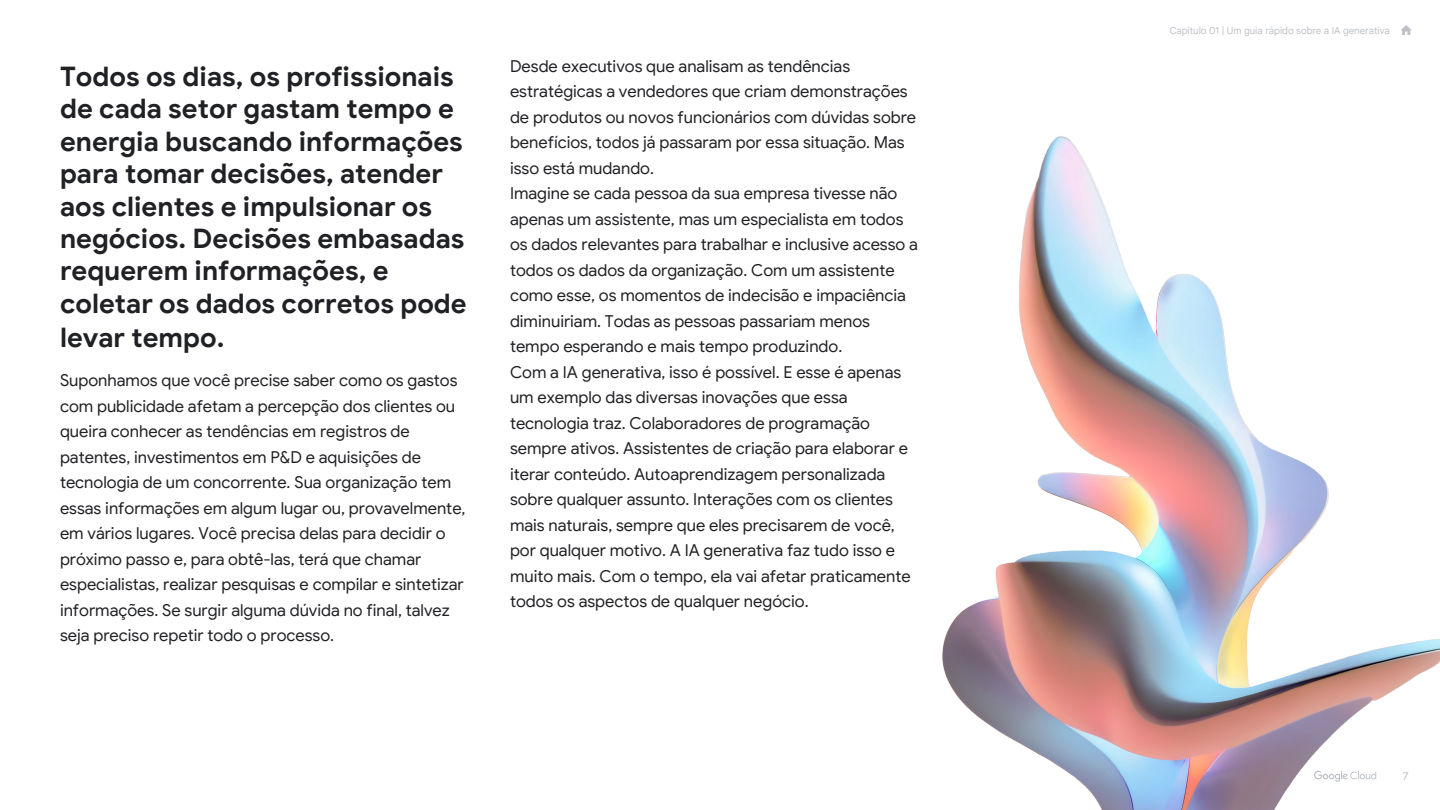
<style>
.page{position:relative;width:1440px;height:810px;background:#fff}
.page>*{position:absolute;margin:0;border:0;box-sizing:border-box;transform-origin:0 0}
.BODY_Body{font:700 27px/32.5px "Google Sans";color:#202124}
.BODY_Body-2{font:16.5px/25.5px "Google Sans";color:#202124}
.t1{font:11.25px "Google Sans";color:#bdc1c6}
.BODY_Body-3{font:9.75px "Google Sans Text";letter-spacing:-.005em;color:#bdc1c6}
</style>
<div class="page">
<img style="left:942px;top:136px;width:498px;height:674px">
<svg style="left:1401px;top:25px;width:11px;height:10px"></svg>
<svg style="left:1314px;top:771px;width:62px;height:11px"></svg>
<p class="BODY_Body" style="left:60px;top:62px;width:408px">Todos os dias, os profissionais de cada setor gastam tempo e energia buscando informações para tomar decisões, atender aos clientes e impulsionar os negócios. Decisões embasadas requerem informações, e coletar os dados corretos pode levar tempo.</p>
<p class="BODY_Body-2" style="left:60px;top:368px;width:407px">Suponhamos que você precise saber como os gastos com publicidade afetam a percepção dos clientes ou queira conhecer as tendências em registros de patentes, investimentos em P&amp;D e aquisições de tecnologia de um concorrente. Sua organização tem essas informações em algum lugar ou, provavelmente, em vários lugares. Você precisa delas para decidir o próximo passo e, para obtê-las, terá que chamar especialistas, realizar pesquisas e compilar e sintetizar informações. Se surgir alguma dúvida no final, talvez seja preciso repetir todo o processo.</p>
<p class="BODY_Body-2" style="left:510px;top:53px;width:410px">Desde executivos que analisam as tendências estratégicas a vendedores que criam demonstrações de produtos ou novos funcionários com dúvidas sobre benefícios, todos já passaram por essa situação. Mas isso está mudando.<br>Imagine se cada pessoa da sua empresa tivesse não apenas um assistente, mas um especialista em todos os dados relevantes para trabalhar e inclusive acesso a todos os dados da organização. Com um assistente como esse, os momentos de indecisão e impaciência diminuiriam. Todas as pessoas passariam menos tempo esperando e mais tempo produzindo.<br>Com a IA generativa, isso é possível. E esse é apenas um exemplo das diversas inovações que essa tecnologia traz. Colaboradores de programação sempre ativos. Assistentes de criação para elaborar e iterar conteúdo. Autoaprendizagem personalizada sobre qualquer assunto. Interações com os clientes mais naturais, sempre que eles precisarem de você, por qualquer motivo. A IA generativa faz tudo isso e muito mais. Com o tempo, ela vai afetar praticamente todos os aspectos de qualquer negócio.</p>
<p class="BODY_Body-3" style="left:1170px;top:23px;width:222px">Capítulo 01 | Um guia rápido sobre a IA generativa</p>
<p class="t1" style="left:1403px;top:769px;width:7px">7</p>
</div>
